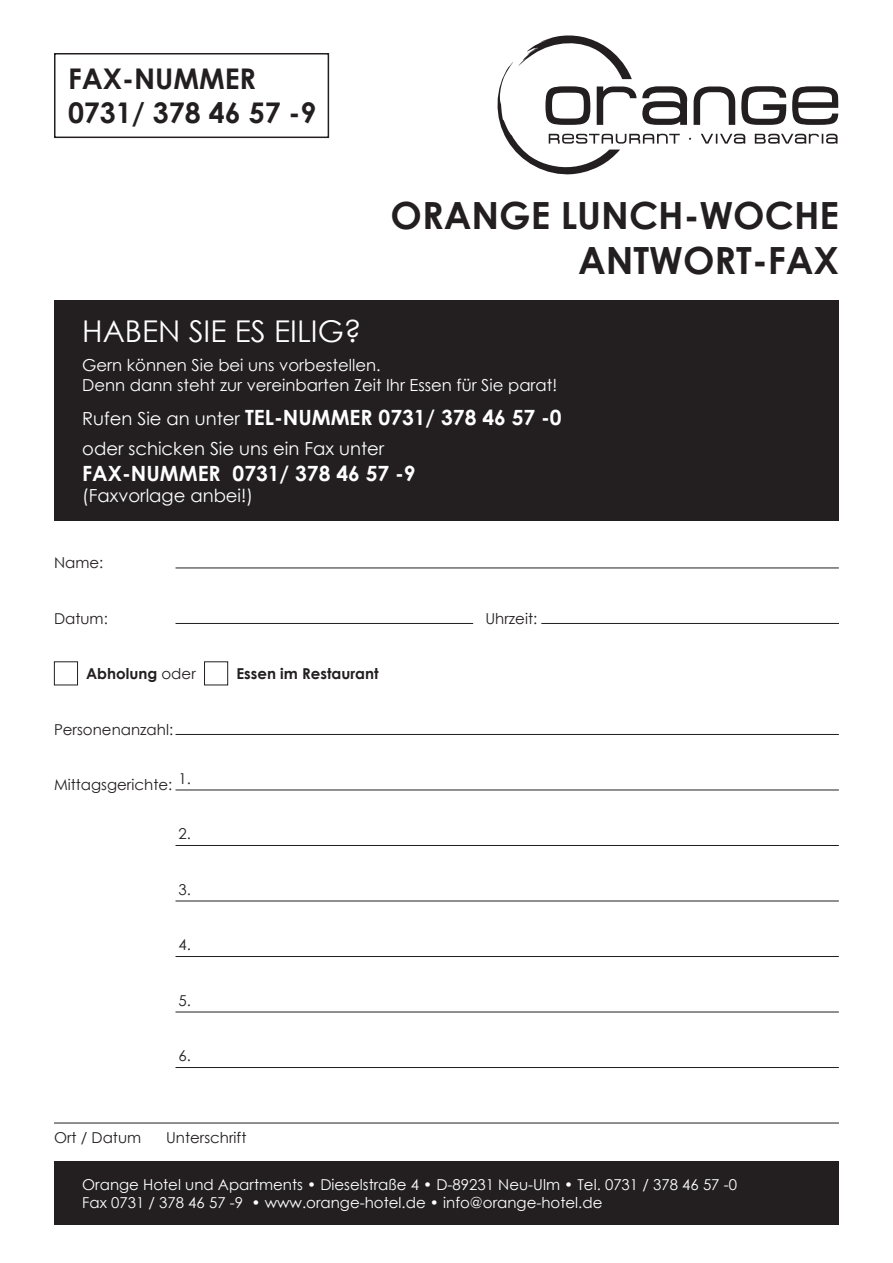
<style>
.page{position:relative;width:893px;height:1263px;background:#fff}
.page>*{position:absolute;margin:0;border:0;box-sizing:border-box;transform-origin:0 0}
.t1{font:700 37.5px "Century Gothic";color:#231f20}
.t2{font:30px "Century Gothic";color:#fff}
.t3{font:700 28.5px "Century Gothic";color:#231f20}
.t4{font:700 21px "Century Gothic";color:#fff}
.t5{font:18px "Century Gothic";color:#fff}
.t6{font:16.5px "Century Gothic";color:#fff}
.t7{font:15px "Century Gothic";color:#fff}
.t8{font:15px "Century Gothic";color:#231f20}
.t9{font:700 15px "Century Gothic";color:#231f20}
.s1{font-weight:400;font-size:18px}
.s2{font-weight:400}
</style>
<div class="page">
<div style="left:54px;top:300px;width:785px;height:221px;background:#231f20"></div>
<div style="left:54px;top:1161px;width:785px;height:64px;background:#231f20"></div>
<div style="left:54px;top:53px;width:275px;height:85px;border:2px solid #231f20"></div>
<svg style="left:497px;top:35px;width:341px;height:139px"></svg>
<hr style="left:176px;top:568px;width:663px;height:1px;background:#231f20">
<hr style="left:176px;top:623px;width:297px;height:1px;background:#231f20">
<hr style="left:541px;top:623px;width:298px;height:1px;background:#231f20">
<div style="left:54px;top:661px;width:24px;height:24px;border:1px solid #231f20"></div>
<div style="left:204px;top:661px;width:24px;height:24px;border:1px solid #231f20"></div>
<hr style="left:176px;top:734px;width:663px;height:1px;background:#231f20">
<hr style="left:176px;top:790px;width:663px;height:1px;background:#231f20">
<hr style="left:176px;top:845px;width:663px;height:1px;background:#231f20">
<hr style="left:176px;top:901px;width:663px;height:1px;background:#231f20">
<hr style="left:176px;top:956px;width:663px;height:1px;background:#231f20">
<hr style="left:176px;top:1012px;width:663px;height:1px;background:#231f20">
<hr style="left:176px;top:1067px;width:663px;height:1px;background:#231f20">
<hr style="left:54px;top:1123px;width:785px;height:1px;background:#231f20">
<p class="t3" style="left:68px;top:57px;width:190px">FAX-NUMMER</p>
<p class="t3" style="left:68px;top:91px;width:250px">0731/ 378 46 57 -9</p>
<p class="t1" style="left:390px;top:187px;width:450px">ORANGE LUNCH-WOCHE</p>
<p class="t1" style="left:578px;top:232px;width:263px">ANTWORT-FAX</p>
<p class="t2" style="left:82px;top:310px;width:281px">HABEN SIE ES EILIG?</p>
<p class="t6" style="left:82px;top:353px;width:300px">Gern können Sie bei uns vorbestellen.</p>
<p class="t6" style="left:82px;top:373px;width:477px">Denn dann steht zur vereinbarten Zeit Ihr Essen für Sie parat!</p>
<p class="t4" style="left:82px;top:401px;width:481px"><span class="s1">Rufen Sie an unter</span> TEL-NUMMER 0731/ 378 46 57 -0</p>
<p class="t5" style="left:82px;top:436px;width:303px">oder schicken Sie uns ein Fax unter</p>
<p class="t4" style="left:82px;top:457px;width:335px">FAX-NUMMER 0731/ 378 46 57 -9</p>
<p class="t5" style="left:82px;top:483px;width:172px">(Faxvorlage anbei!)</p>
<p class="t8" style="left:54px;top:552px;width:51px">Name:</p>
<p class="t8" style="left:54px;top:608px;width:55px">Datum:</p>
<p class="t8" style="left:485px;top:608px;width:53px">Uhrzeit:</p>
<p class="t9" style="left:86px;top:662px;width:111px">Abholung <span class="s2">oder</span></p>
<p class="t9" style="left:236px;top:662px;width:144px">Essen im Restaurant</p>
<p class="t8" style="left:54px;top:719px;width:121px">Personenanzahl:</p>
<p class="t8" style="left:54px;top:774px;width:120px">Mittagsgerichte:</p>
<p class="t8" style="left:179px;top:768px;width:14px">1.</p>
<p class="t8" style="left:179px;top:823px;width:14px">2.</p>
<p class="t8" style="left:179px;top:879px;width:14px">3.</p>
<p class="t8" style="left:179px;top:934px;width:14px">4.</p>
<p class="t8" style="left:179px;top:990px;width:14px">5.</p>
<p class="t8" style="left:179px;top:1045px;width:14px">6.</p>
<p class="t8" style="left:54px;top:1127px;width:89px">Ort / Datum</p>
<p class="t8" style="left:166px;top:1127px;width:82px">Unterschrift</p>
<p class="t7" style="left:82px;top:1174px;width:656px">Orange Hotel und Apartments • Dieselstraße 4 • D-89231 Neu-Ulm • Tel. 0731 / 378 46 57 -0</p>
<p class="t7" style="left:82px;top:1192px;width:522px">Fax 0731 / 378 46 57 -9 • www.orange-hotel.de • info@orange-hotel.de</p>
</div>
